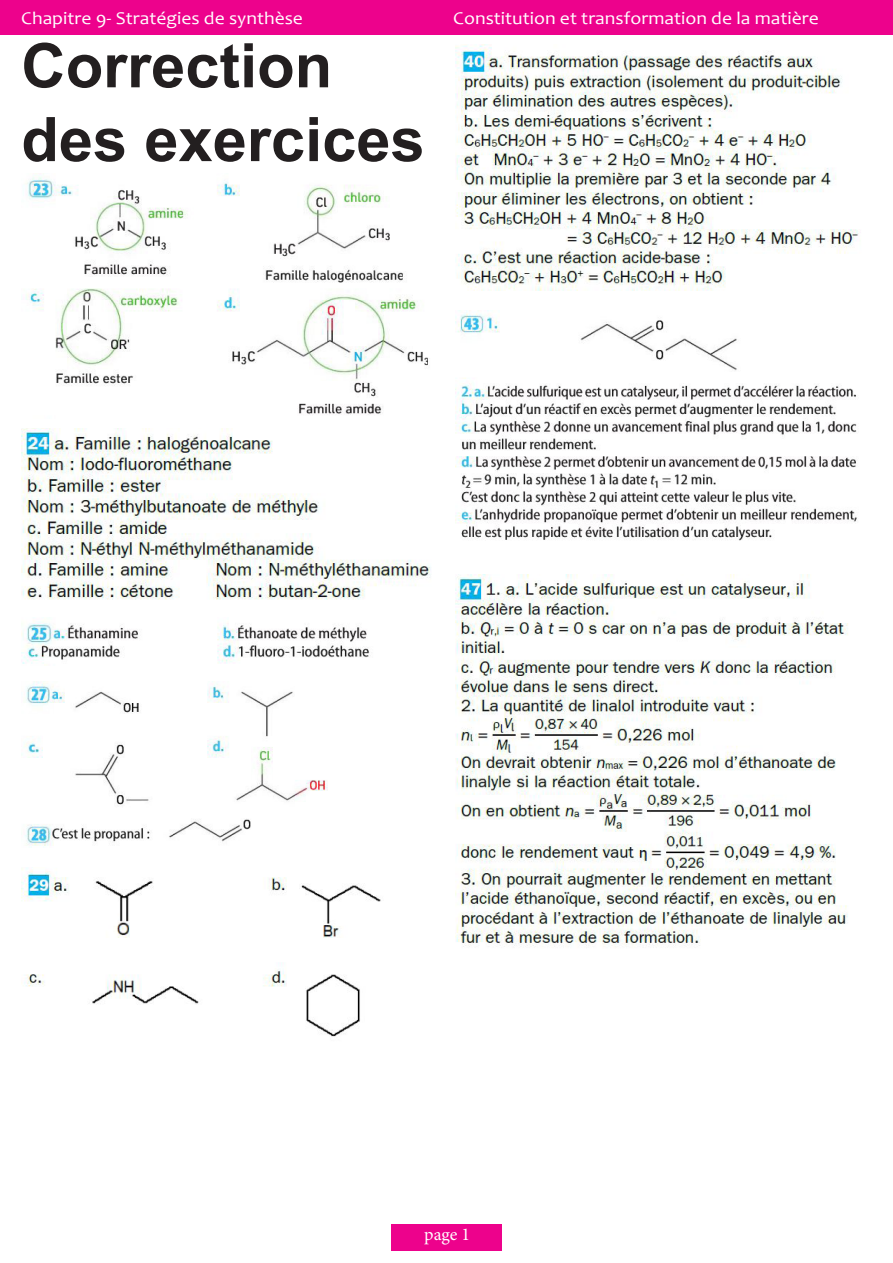
<style>
.page{position:relative;width:893px;height:1263px;background:#fff}
.page>*{position:absolute;margin:0;border:0;box-sizing:border-box;transform-origin:0 0}
.t1{font:700 61.5px "Arial";color:#231f20}
.t2{font:18px "Candara";color:#fff;scale:1.09 1}
.t3{font:18px "Minion Pro";color:#fff}
</style>
<div class="page">
<div style="left:0;top:0;width:893px;height:35px;background:#ed028c"></div>
<div style="left:391px;top:1224px;width:111px;height:26px;background:#ed028c"></div>
<img style="left:26px;top:173px;width:402px;height:242px">
<img style="left:21px;top:622px;width:349px;height:42px">
<img style="left:455px;top:45px;width:404px;height:246px">
<img style="left:455px;top:310px;width:402px;height:231px">
<img style="left:21px;top:428px;width:410px;height:172px">
<img style="left:21px;top:681px;width:307px;height:165px">
<img style="left:21px;top:867px;width:360px;height:170px">
<img style="left:455px;top:574px;width:393px;height:373px">
<p class="t2" style="left:21px;top:7px;width:260px">Chapitre 9- Stratégies de synthèse</p>
<p class="t2" style="left:453px;top:7px;width:337px">Constitution et transformation de la matière</p>
<p class="t1" style="left:21px;top:22px;width:312px">Correction</p>
<p class="t1" style="left:21px;top:96px;width:405px">des exercices</p>
<p class="t3" style="left:424px;top:1222px;width:47px">page 1</p>
</div>
